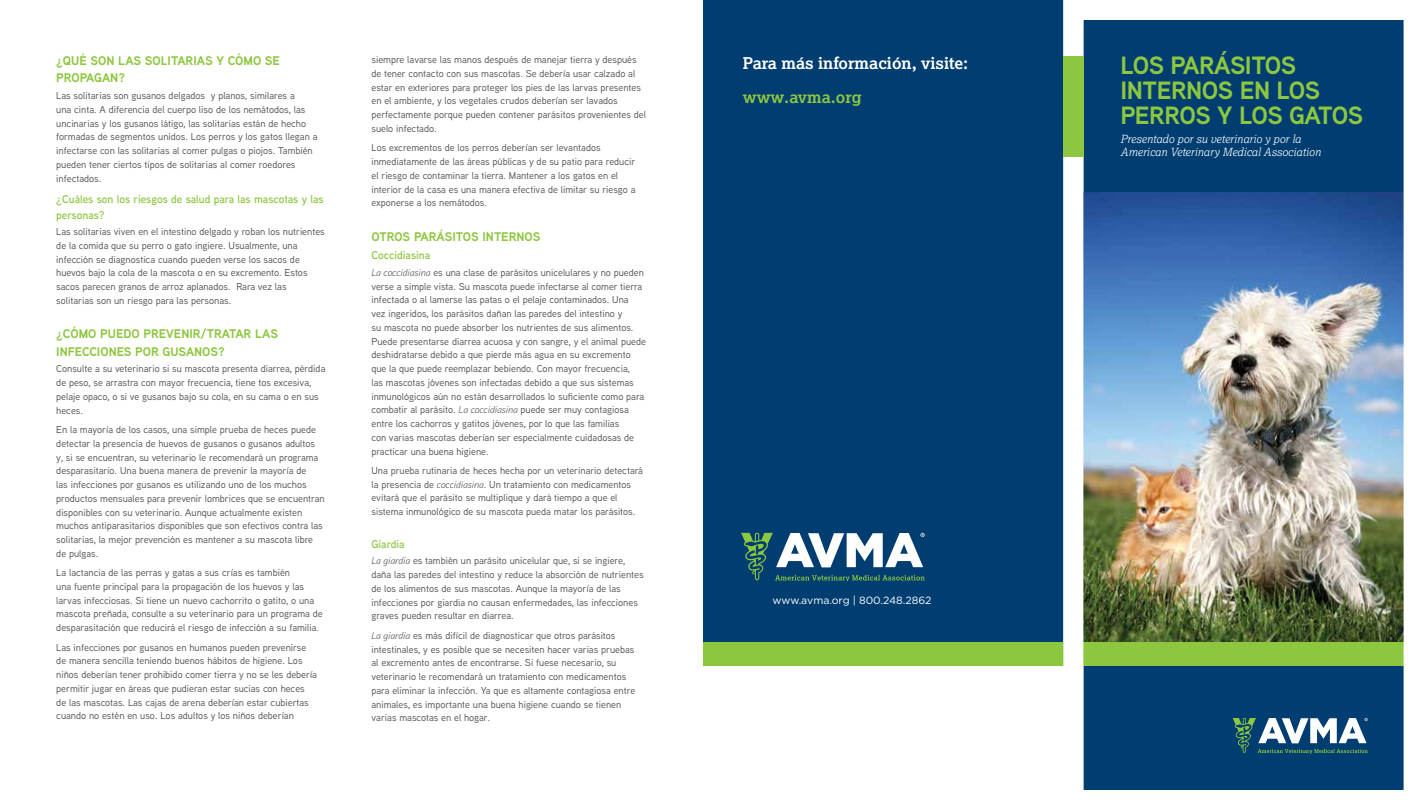
<style>
.page{position:relative;width:1424px;height:810px;background:#fff}
.page>*{position:absolute;margin:0;border:0;box-sizing:border-box;transform-origin:0 0}
.t1{font:700 25px/25px "Aaux Next";letter-spacing:-.02em;color:#8dc63f}
.t2{font:700 16.25px "Lexia";color:#fff}
.t3{font:700 16.25px "Lexia";color:#8dc63f}
.t4{font:700 12.5px/17.5px "Aaux Next";color:#8dc63f}
.t5{font:600 11.25px/15.8px "Aaux Next";color:#8dc63f}
.t6{font:italic 300 11.25px/13.5px "Lexia";color:#fff}
.t7{font:10.5px "Gotham";color:#fff}
.t8{font:500 10px/13.8px "Aaux Next";color:#58595b}
.s1{font-weight:400;font-style:italic}
</style>
<div class="page">
<div style="left:703px;top:0;width:364px;height:646px;background:#003d71"></div>
<div style="left:1084px;top:21px;width:318px;height:768px;background:#003d71"></div>
<img style="left:1084px;top:193px;width:318px;height:449px">
<svg style="left:1232px;top:718px;width:135px;height:36px"></svg>
<div style="left:1072px;top:642px;width:346px;height:24px;background:#8dc63f"></div>
<div style="left:703px;top:642px;width:360px;height:24px;background:#8dc63f"></div>
<svg style="left:741px;top:533px;width:183px;height:47px"></svg>
<div style="left:1063px;top:0;width:360px;height:810px;border:20px solid #fff"></div>
<div style="left:1063px;top:56px;width:20px;height:100px;background:#8dc63f"></div>
<p class="t4" style="left:56px;top:52px;width:225px">¿QUÉ SON LAS SOLITARIAS Y CÓMO SE<br>PROPAGAN?</p>
<p class="t8" style="left:56px;top:88px;width:263px">Las solitarias son gusanos delgados y planos, similares a<br>una cinta. A diferencia del cuerpo liso de los nemátodos, las uncinarias y los gusanos látigo, las solitarias están de hecho formadas de segmentos unidos. Los perros y los gatos llegan a infectarse con las solitarias al comer pulgas o piojos. También pueden tener ciertos tipos de solitarias al comer roedores infectados.</p>
<p class="t5" style="left:56px;top:191px;width:269px">¿Cuáles son los riesgos de salud para las mascotas y las personas?</p>
<p class="t8" style="left:56px;top:225px;width:270px">Las solitarias viven en el intestino delgado y roban los nutrientes de la comida que su perro o gato ingiere. Usualmente, una infección se diagnostica cuando pueden verse los sacos de huevos bajo la cola de la mascota o en su excremento. Estos sacos parecen granos de arroz aplanados. Rara vez las solitarias son un riesgo para las personas.</p>
<p class="t4" style="left:56px;top:325px;width:223px">¿CÓMO PUEDO PREVENIR/TRATAR LAS<br>INFECCIONES POR GUSANOS?</p>
<p class="t8" style="left:56px;top:362px;width:271px">Consulte a su veterinario si su mascota presenta diarrea, pérdida de peso, se arrastra con mayor frecuencia, tiene tos excesiva, pelaje opaco, o si ve gusanos bajo su cola, en su cama o en sus heces.</p>
<p class="t8" style="left:56px;top:422px;width:270px">En la mayoría de los casos, una simple prueba de heces puede detectar la presencia de huevos de gusanos o gusanos adultos<br>y, si se encuentran, su veterinario le recomendará un programa desparasitario. Una buena manera de prevenir la mayoría de<br>las infecciones por gusanos es utilizando uno de los muchos productos mensuales para prevenir lombrices que se encuentran disponibles con su veterinario. Aunque actualmente existen muchos antiparasitarios disponibles que son efectivos contra las solitarias, la mejor prevención es mantener a su mascota libre de pulgas.</p>
<p class="t8" style="left:56px;top:566px;width:268px">La lactancia de las perras y gatas a sus crías es también<br>una fuente principal para la propagación de los huevos y las larvas infecciosas. Si tiene un nuevo cachorrito o gatito, o una mascota preñada, consulte a su veterinario para un programa de desparasitación que reducirá el riesgo de infección a su familia.</p>
<p class="t8" style="left:56px;top:640px;width:262px">Las infecciones por gusanos en humanos pueden prevenirse de manera sencilla teniendo buenos hábitos de higiene. Los niños deberían tener prohibido comer tierra y no se les debería permitir jugar en áreas que pudieran estar sucias con heces de las mascotas. Las cajas de arena deberían estar cubiertas cuando no estén en uso. Los adultos y los niños deberían</p>
<p class="t8" style="left:371px;top:53px;width:276px">siempre lavarse las manos después de manejar tierra y después de tener contacto con sus mascotas. Se debería usar calzado al estar en exteriores para proteger los pies de las larvas presentes en el ambiente, y los vegetales crudos deberían ser lavados perfectamente porque pueden contener parásitos provenientes del suelo infectado.</p>
<p class="t8" style="left:371px;top:141px;width:265px">Los excrementos de los perros deberían ser levantados inmediatamente de las áreas públicas y de su patio para reducir el riesgo de contaminar la tierra. Mantener a los gatos en el interior de la casa es una manera efectiva de limitar su riesgo a exponerse a los nemátodos.</p>
<p class="t4" style="left:371px;top:227px;width:171px">OTROS PARÁSITOS INTERNOS</p>
<p class="t5" style="left:371px;top:247px;width:60px">Coccidiasina</p>
<p class="t8" style="left:371px;top:265px;width:276px"><span class="s1">La coccidiasina</span> es una clase de parásitos unicelulares y no pueden verse a simple vista. Su mascota puede infectarse al comer tierra infectada o al lamerse las patas o el pelaje contaminados. Una<br>vez ingeridos, los parásitos dañan las paredes del intestino y<br>su mascota no puede absorber los nutrientes de sus alimentos.<br>Puede presentarse diarrea acuosa y con sangre, y el animal puede deshidratarse debido a que pierde más agua en su excremento que la que puede reemplazar bebiendo. Con mayor frecuencia,<br>las mascotas jóvenes son infectadas debido a que sus sistemas inmunológicos aún no están desarrollados lo suficiente como para combatir al parásito. <span class="s1">La coccidiasina</span> puede ser muy contagiosa entre los cachorros y gatitos jóvenes, por lo que las familias<br>con varias mascotas deberían ser especialmente cuidadosas de practicar una buena higiene.</p>
<p class="t8" style="left:371px;top:463px;width:273px">Una prueba rutinaria de heces hecha por un veterinario detectará la presencia de <span class="s1">coccidiasina</span>. Un tratamiento con medicamentos evitará que el parásito se multiplique y dará tiempo a que el sistema inmunológico de su mascota pueda matar los parásitos.</p>
<p class="t5" style="left:371px;top:536px;width:35px">Giardia</p>
<p class="t8" style="left:371px;top:554px;width:273px"><span class="s1">La giardia</span> es también un parásito unicelular que, si se ingiere, daña las paredes del intestino y reduce la absorción de nutrientes de los alimentos de sus mascotas. Aunque la mayoría de las infecciones por giardia no causan enfermedades, las infecciones graves pueden resultar en diarrea.</p>
<p class="t8" style="left:371px;top:628px;width:265px"><span class="s1">La giardia</span> es más difícil de diagnosticar que otros parásitos intestinales, y es posible que se necesiten hacer varias pruebas al excremento antes de encontrarse. Si fuese necesario, su veterinario le recomendará un tratamiento con medicamentos para eliminar la infección. Ya que es altamente contagiosa entre animales, es importante una buena higiene cuando se tienen varias mascotas en el hogar.</p>
<h2 class="t2" style="left:742px;top:52px;width:227px">Para más información, visite:</h2>
<h2 class="t3" style="left:742px;top:86px;width:120px">www.avma.org</h2>
<p class="t7" style="left:772px;top:594px;width:160px">www.avma.org | 800.248.2862</p>
<h1 class="t1" style="left:1120px;top:52px;width:244px">LOS PARÁSITOS<br>INTERNOS EN LOS<br>PERROS Y LOS GATOS</h1>
<p class="t6" style="left:1120px;top:132px;width:202px">Presentado por su veterinario y por la<br>American Veterinary Medical Association</p>
</div>
